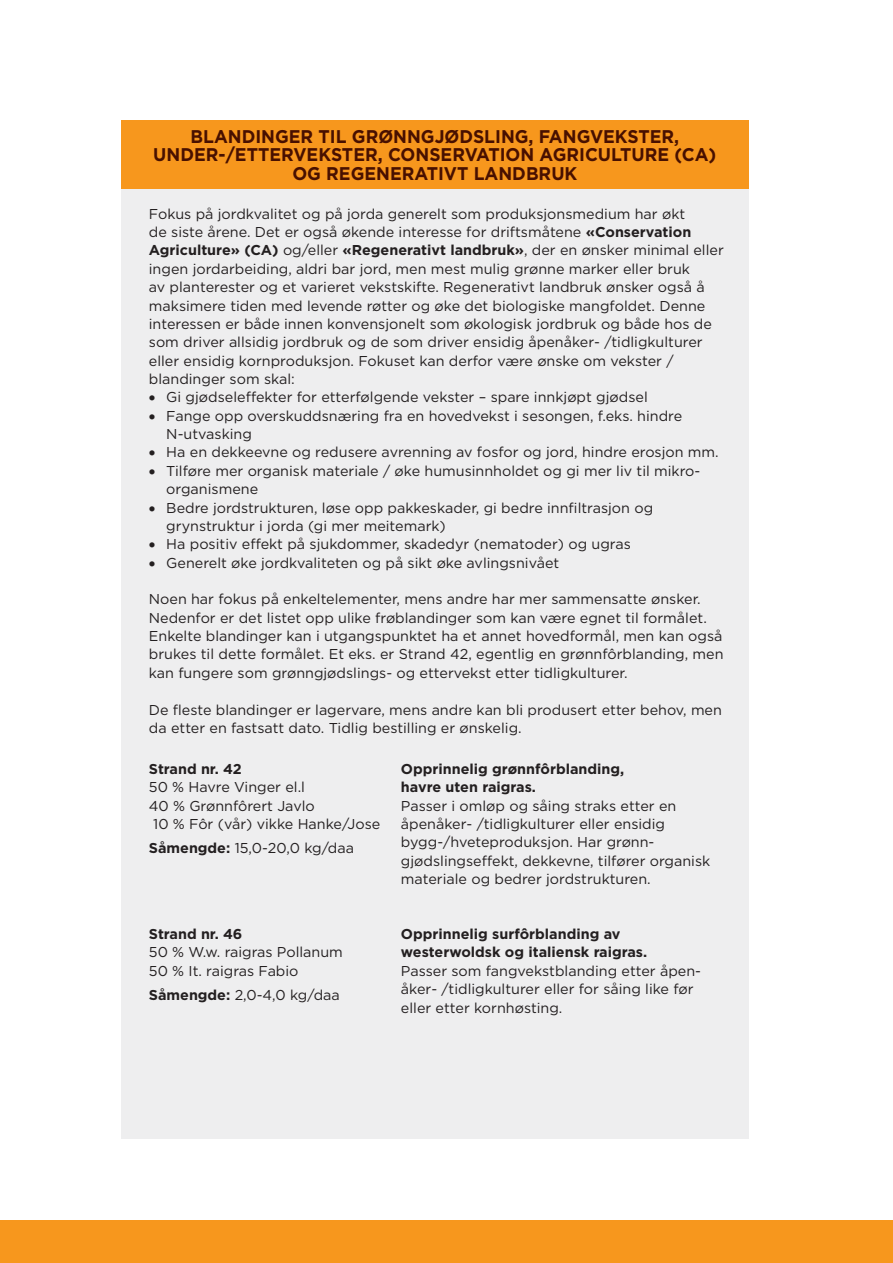
<style>
.page{position:relative;width:893px;height:1263px;background:#fff}
.page>*{position:absolute;margin:0;border:0;box-sizing:border-box;transform-origin:0 0}
.t1{font:700 18.3px/18.3px "Gotham";color:#481000;text-align:center;scale:.96 1}
.t2{font:14.25px/18.3px "Gotham";color:#231f20}
.t3{font:700 14.25px "Gotham";color:#231f20}
.s1{font-weight:700}
</style>
<div class="page">
<div style="left:0;top:1220px;width:893px;height:43px;background:#f7971d"></div>
<div style="left:121px;top:156px;width:628px;height:983px;background:#eeeeef"></div>
<div style="left:121px;top:120px;width:628px;height:69px;background:#f7971d"></div>
<p class="t1" style="left:153px;top:127px;width:588px">BLANDINGER TIL GRØNNGJØDSLING, FANGVEKSTER,<br>UNDER-/ETTERVEKSTER, CONSERVATION AGRICULTURE (CA)<br>OG REGENERATIVT LANDBRUK</p>
<p class="t2" style="left:149px;top:204px;width:576px">Fokus på jordkvalitet og på jorda generelt som produksjonsmedium har økt<br>de siste årene. Det er også økende interesse for driftsmåtene <span class="s1">«Conservation Agriculture» (CA)</span> og/eller <span class="s1">«Regenerativt landbruk»</span>, der en ønsker minimal eller ingen jordarbeiding, aldri bar jord, men mest mulig grønne marker eller bruk<br>av planterester og et varieret vekstskifte. Regenerativt landbruk ønsker også å maksimere tiden med levende røtter og øke det biologiske mangfoldet. Denne interessen er både innen konvensjonelt som økologisk jordbruk og både hos de som driver allsidig jordbruk og de som driver ensidig åpenåker- /tidligkulturer eller ensidig kornproduksjon. Fokuset kan derfor være ønske om vekster / blandinger som skal:</p>
<p class="t2" style="left:149px;top:388px;width:500px">• Gi gjødseleffekter for etterfølgende vekster – spare innkjøpt gjødsel</p>
<p class="t2" style="left:166px;top:406px;width:517px;text-indent:-17px">• Fange opp overskuddsnæring fra en hovedvekst i sesongen, f.eks. hindre<br>N-utvasking</p>
<p class="t2" style="left:149px;top:443px;width:571px">• Ha en dekkeevne og redusere avrenning av fosfor og jord, hindre erosjon mm.</p>
<p class="t2" style="left:166px;top:461px;width:536px;text-indent:-17px">• Tilføre mer organisk materiale / øke humusinnholdet og gi mer liv til mikro&shy;organismene</p>
<p class="t2" style="left:166px;top:498px;width:488px;text-indent:-17px">• Bedre jordstrukturen, løse opp pakkeskader, gi bedre innfiltrasjon og grynstruktur i jorda (gi mer meitemark)</p>
<p class="t2" style="left:149px;top:535px;width:483px">• Ha positiv effekt på sjukdommer, skadedyr (nematoder) og ugras</p>
<p class="t2" style="left:149px;top:553px;width:412px">• Generelt øke jordkvaliteten og på sikt øke avlingsnivået</p>
<p class="t2" style="left:149px;top:590px;width:576px">Noen har fokus på enkeltelementer, mens andre har mer sammensatte ønsker.<br>Nedenfor er det listet opp ulike frøblandinger som kan være egnet til formålet.<br>Enkelte blandinger kan i utgangspunktet ha et annet hovedformål, men kan også brukes til dette formålet. Et eks. er Strand 42, egentlig en grønnfôrblanding, men kan fungere som grønngjødslings- og ettervekst etter tidligkulturer.</p>
<p class="t2" style="left:149px;top:700px;width:575px">De fleste blandinger er lagervare, mens andre kan bli produsert etter behov, men da etter en fastsatt dato. Tidlig bestilling er ønskelig.</p>
<p class="t3" style="left:149px;top:759px;width:95px">Strand nr. 42</p>
<p class="t2" style="left:149px;top:778px;width:158px">50 % Havre Vinger el.l</p>
<p class="t2" style="left:149px;top:796px;width:167px">40 % Grønnfôrert Javlo</p>
<p class="t2" style="left:153px;top:814px;width:229px">10 % Fôr (vår) vikke Hanke/Jose</p>
<p class="t2" style="left:149px;top:839px;width:207px"><span class="s1">Såmengde:</span> 15,0-20,0 kg/daa</p>
<p class="t2" style="left:149px;top:924px;width:196px"><span class="s1">Strand nr. 46<br></span>50 % W.w. raigras Pollanum<br>50 % It. raigras Fabio</p>
<p class="t2" style="left:149px;top:986px;width:192px"><span class="s1">Såmengde:</span> 2,0-4,0 kg/daa</p>
<p class="t2" style="left:401px;top:759px;width:311px"><span class="s1">Opprinnelig grønnfôrblanding,<br>havre uten raigras.<br></span>Passer i omløp og såing straks etter en åpenåker- /tidligkulturer eller ensidig bygg-/hveteproduksjon. Har grønn&shy;gjødslingseffekt, dekkevne, tilfører organisk materiale og bedrer jordstrukturen.</p>
<p class="t2" style="left:401px;top:924px;width:302px"><span class="s1">Opprinnelig surfôrblanding av westerwoldsk og italiensk raigras.<br></span>Passer som fangvekstblanding etter åpen&shy;åker- /tidligkulturer eller for såing like før eller etter kornhøsting.</p>
</div>
